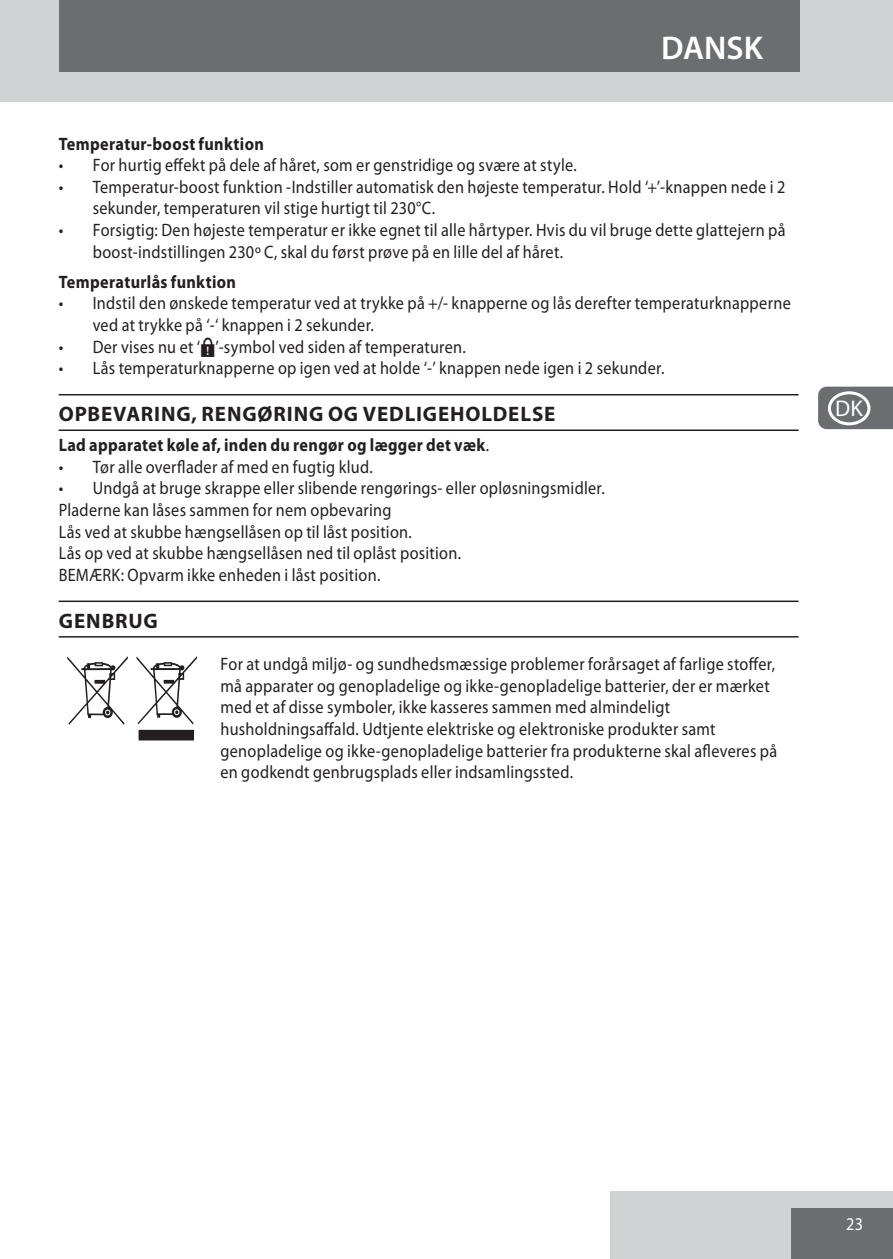
<style>
.page{position:relative;width:893px;height:1259px;background:#fff}
.page>*{position:absolute;margin:0;border:0;box-sizing:border-box;transform-origin:0 0}
.default{font:120px "Myriad Mine";color:#231f20;scale:.9 1}
.t1{font:600 33px "Myriad Pro";color:#fff}
.t2{font:22.8px "Myriad Pro";color:#fff}
.heading{font:700 21px "Myriad Pro";letter-spacing:.04em;color:#231f20}
.default-2{font:18px/21.6px "Myriad Pro";letter-spacing:.02em;color:#231f20;scale:.9 1}
.default_bullet{font:700 18px "Myriad Pro";letter-spacing:.02em;color:#231f20;scale:.9 1}
.Subheading{font:700 18px "Myriad Pro";letter-spacing:.02em;color:#231f20;scale:.9 1}
.default_bullet-2{font:18px "Myriad Pro";letter-spacing:.02em;color:#231f20;scale:.9 1}
.t3{font:18px "Myriad Pro";color:#fff;scale:.9 1}
.s1{font-family:"Myriad Points"}
.s2{font-weight:400}
</style>
<div class="page">
<div style="left:611px;top:1191px;width:282px;height:68px;background:#d1d2d4"></div>
<div style="left:791px;top:1208px;width:102px;height:51px;background:#6c6d70"></div>
<div style="left:0;top:0;width:893px;height:102px;background:#d1d2d4"></div>
<div style="left:59px;top:0;width:740px;height:72px;background:#6c6d70"></div>
<svg style="left:818px;top:387px;width:75px;height:42px;background:#737477"></svg>
<hr style="left:59px;top:394px;width:740px;height:1px;background:#231f20">
<hr style="left:59px;top:429px;width:740px;height:2px;background:#231f20">
<hr style="left:59px;top:600px;width:740px;height:2px;background:#231f20">
<hr style="left:59px;top:636px;width:740px;height:1px;background:#231f20">
<div style="left:828px;top:136px;width:42px;height:34px;border:3px solid #fff;border-radius:50%"></div>
<div style="left:828px;top:179px;width:42px;height:34px;border:3px solid #fff;border-radius:50%"></div>
<div style="left:828px;top:221px;width:42px;height:34px;border:3px solid #fff;border-radius:50%"></div>
<div style="left:828px;top:264px;width:42px;height:34px;border:3px solid #fff;border-radius:50%"></div>
<div style="left:828px;top:306px;width:42px;height:34px;border:3px solid #fff;border-radius:50%"></div>
<div style="left:828px;top:349px;width:42px;height:34px;border:3px solid #fff;border-radius:50%"></div>
<div style="left:828px;top:391px;width:42px;height:34px;border:3px solid #fff;border-radius:50%"></div>
<div style="left:828px;top:434px;width:42px;height:34px;border:3px solid #fff;border-radius:50%"></div>
<div style="left:828px;top:476px;width:42px;height:34px;border:3px solid #fff;border-radius:50%"></div>
<div style="left:828px;top:519px;width:42px;height:34px;border:3px solid #fff;border-radius:50%"></div>
<div style="left:828px;top:561px;width:42px;height:34px;border:3px solid #fff;border-radius:50%"></div>
<div style="left:828px;top:604px;width:42px;height:34px;border:3px solid #fff;border-radius:50%"></div>
<div style="left:828px;top:646px;width:42px;height:34px;border:3px solid #fff;border-radius:50%"></div>
<div style="left:828px;top:689px;width:42px;height:34px;border:3px solid #fff;border-radius:50%"></div>
<div style="left:828px;top:731px;width:42px;height:34px;border:3px solid #fff;border-radius:50%"></div>
<div style="left:828px;top:774px;width:42px;height:34px;border:3px solid #fff;border-radius:50%"></div>
<div style="left:828px;top:816px;width:42px;height:34px;border:3px solid #fff;border-radius:50%"></div>
<div style="left:828px;top:859px;width:42px;height:34px;border:3px solid #fff;border-radius:50%"></div>
<div style="left:828px;top:901px;width:42px;height:34px;border:3px solid #fff;border-radius:50%"></div>
<div style="left:828px;top:944px;width:42px;height:34px;border:3px solid #fff;border-radius:50%"></div>
<div style="left:828px;top:986px;width:42px;height:34px;border:3px solid #fff;border-radius:50%"></div>
<div style="left:828px;top:1029px;width:42px;height:34px;border:3px solid #fff;border-radius:50%"></div>
<div style="left:828px;top:1071px;width:42px;height:35px;border:3px solid #fff;border-radius:50%"></div>
<div style="left:828px;top:1114px;width:42px;height:34px;border:3px solid #fff;border-radius:50%"></div>
<p class="t1" style="left:661px;top:27px;width:103px">DANSK</p>
<p class="Subheading" style="left:59px;top:132px;width:229px">Temperatur-boost funktion</p>
<p class="default-2" style="left:59px;top:154px;width:577px">• For hurtig effekt på dele af håret, som er genstridige og svære at style.</p>
<p class="default-2" style="left:93px;top:176px;width:771px;text-indent:-34px">• Temperatur-boost funktion -Indstiller automatisk den højeste temperatur. Hold ‘+’-knappen nede i 2 sekunder, temperaturen vil stige hurtigt til 230°C.</p>
<p class="default-2" style="left:93px;top:219px;width:771px;text-indent:-34px">• Forsigtig: Den højeste temperatur er ikke egnet til alle hårtyper. Hvis du vil bruge dette glattejern på boost-indstillingen 230º C, skal du først prøve på en lille del af håret.</p>
<p class="Subheading" style="left:59px;top:270px;width:199px">Temperaturlås funktion</p>
<p class="default-2" style="left:93px;top:292px;width:777px;text-indent:-34px">• Indstil den ønskede temperatur ved at trykke på +/- knapperne og lås derefter temperaturknapperne ved at trykke på ‘-‘ knappen i 2 sekunder.</p>
<p class="default-2" style="left:59px;top:335px;width:454px">• Der vises nu et ‘<span class="s1">B</span>’-symbol ved siden af temperaturen.</p>
<p class="default-2" style="left:59px;top:357px;width:675px">• Lås temperaturknapperne op igen ved at holde ‘-’ knappen nede igen i 2 sekunder.</p>
<p class="heading" style="left:59px;top:400px;width:498px">OPBEVARING, RENGØRING OG VEDLIGEHOLDELSE</p>
<p class="default_bullet" style="left:59px;top:433px;width:480px">Lad apparatet køle af, inden du rengør og lægger det væk<span class="s2">.</span></p>
<p class="default-2" style="left:59px;top:455px;width:351px">• Tør alle overflader af med en fugtig klud.</p>
<p class="default-2" style="left:59px;top:477px;width:608px">• Undgå at bruge skrappe eller slibende rengørings- eller opløsningsmidler.</p>
<p class="default_bullet-2" style="left:59px;top:499px;width:371px">Pladerne kan låses sammen for nem opbevaring</p>
<p class="default-2" style="left:59px;top:520px;width:394px">Lås ved at skubbe hængsellåsen op til låst position.</p>
<p class="default-2" style="left:59px;top:542px;width:449px">Lås op ved at skubbe hængsellåsen ned til oplåst position.</p>
<p class="default-2" style="left:59px;top:563px;width:359px">BEMÆRK: Opvarm ikke enheden i låst position.</p>
<p class="heading" style="left:59px;top:607px;width:100px">GENBRUG</p>
<p class="default" style="left:67px;top:639px;width:151px">W</p>
<p class="default-2" style="left:220px;top:653px;width:620px">For at undgå miljø- og sundhedsmæssige problemer forårsaget af farlige stoffer, må apparater og genopladelige og ikke-genopladelige batterier, der er mærket med et af disse symboler, ikke kasseres sammen med almindeligt husholdningsaffald. Udtjente elektriske og elektroniske produkter samt genopladelige og ikke-genopladelige batterier fra produkterne skal afleveres på en godkendt genbrugsplads eller indsamlingssted.</p>
<p class="t2" style="left:835px;top:394px;width:29px">DK</p>
<p class="t3" style="left:846px;top:1212px;width:20px">23</p>
</div>
